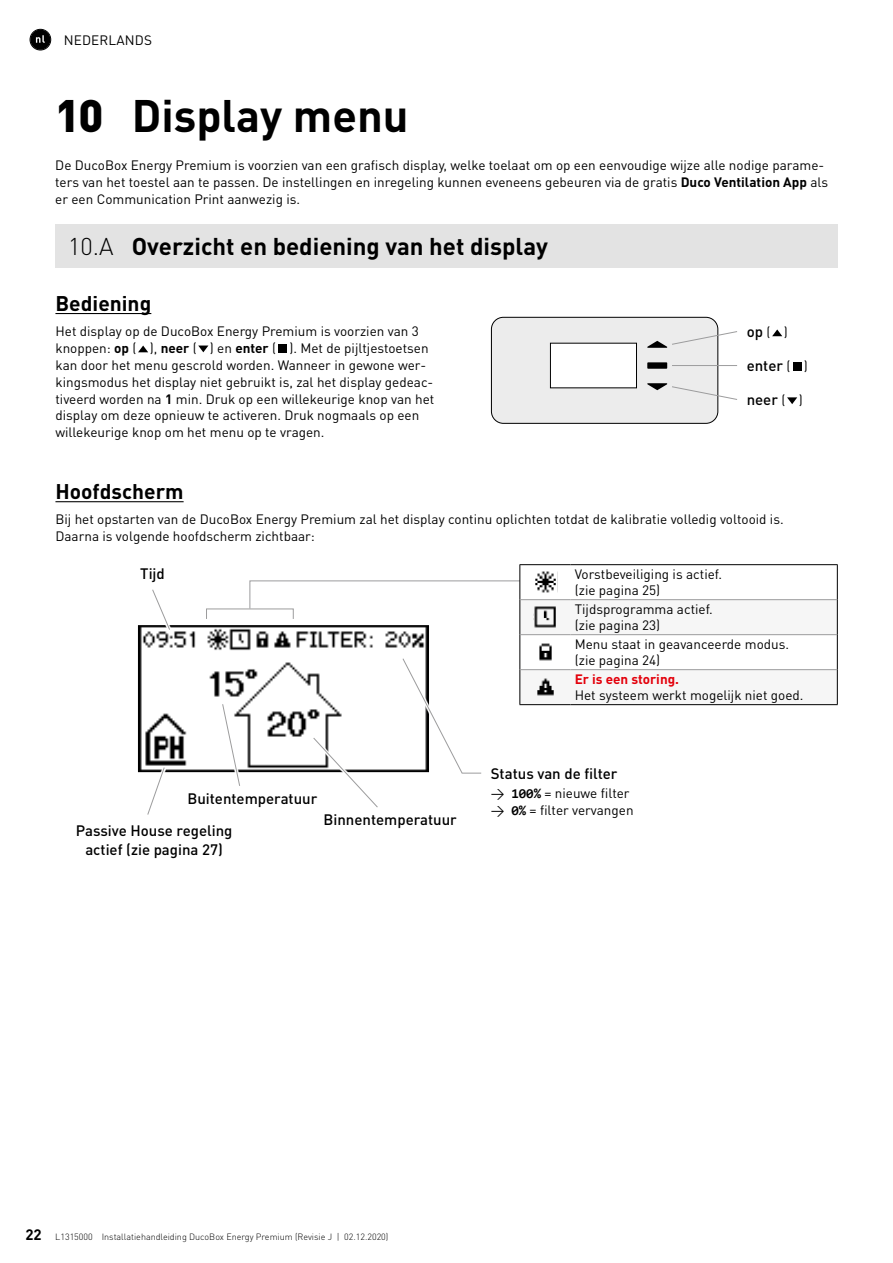
<style>
.page{position:relative;width:893px;height:1263px;background:#fff}
.page>*{position:absolute;margin:0;border:0;box-sizing:border-box;transform-origin:0 0}
.t1{font:700 45px "DINOT";color:#000}
.t2{font:700 24px "DINOT";color:#000}
.t3{font:700 21px "DINOT";color:#000}
.t4{font:500 15px/18.8px "DINOT";color:#000;text-align:center}
.t5{font:700 15px "DINOT";color:#000}
.t6{font:13.5px/16.8px "DINOT";color:#000}
.t7{font:700 13.5px "DINOT";color:#e3000b}
.t8{font:300 9px "DINOT";color:#000}
.s1{font-weight:900}
.s2{font-weight:700}
.s3{font-weight:300}
.s4{font-weight:400;font-size:13.5px}
.s5{font-family:"Consolas";font-weight:700}
</style>
<div class="page">
<div style="left:30px;top:30px;width:20px;height:20px;background:#000;border-radius:50%"></div>
<svg style="left:36px;top:35px;width:9px;height:8px"></svg>
<div style="left:30px;top:29px;width:21px;height:21px;border:1px solid #000;border-radius:50%"></div>
<div style="left:55px;top:224px;width:783px;height:44px;background:#e3e3e3"></div>
<div style="left:491px;top:317px;width:227px;height:106px;background:#ececec;border-radius:12px"></div>
<div style="left:491px;top:317px;width:227px;height:107px;border:1px solid #000;border-radius:12px"></div>
<div style="left:550px;top:343px;width:86px;height:45px;background:#fff"></div>
<div style="left:550px;top:343px;width:87px;height:45px;border:1px solid #000"></div>
<div style="left:647px;top:362px;width:20px;height:7px;background:#000"></div>
<svg style="left:647px;top:331px;width:90px;height:17px"></svg>
<svg style="left:772px;top:329px;width:10px;height:7px"></svg>
<hr style="left:672px;top:365px;width:65px;height:1px;background:#9c9c9d">
<svg style="left:793px;top:362px;width:9px;height:9px"></svg>
<div style="left:793px;top:363px;width:8px;height:8px;background:#000"></div>
<svg style="left:647px;top:383px;width:90px;height:17px"></svg>
<svg style="left:787px;top:397px;width:10px;height:7px"></svg>
<hr style="left:55px;top:501px;width:129px;height:1px;background:#000">
<hr style="left:55px;top:313px;width:96px;height:1px;background:#000">
<svg style="left:138px;top:345px;width:10px;height:7px"></svg>
<svg style="left:198px;top:345px;width:10px;height:7px"></svg>
<svg style="left:278px;top:344px;width:9px;height:9px"></svg>
<div style="left:279px;top:345px;width:8px;height:8px;background:#000"></div>
<hr style="left:519px;top:564px;width:51px;height:1px;background:#000">
<hr style="left:570px;top:564px;width:268px;height:1px;background:#000">
<hr style="left:837px;top:565px;width:1px;height:35px;background:#000">
<hr style="left:837px;top:600px;width:1px;height:35px;background:#000">
<hr style="left:837px;top:635px;width:1px;height:35px;background:#000">
<hr style="left:837px;top:670px;width:1px;height:34px;background:#000">
<hr style="left:570px;top:704px;width:268px;height:1px;background:#000">
<svg style="left:137px;top:565px;width:700px;height:250px"></svg>
<p class="t6" style="left:64px;top:31px;width:90px">NEDERLANDS</p>
<h1 class="t1" style="left:55px;top:85px;width:355px"><span class="s1">10</span> Display menu</h1>
<p class="t6" style="left:55px;top:156px;width:774px">De DucoBox Energy Premium is voorzien van een grafisch display, welke toelaat om op een eenvoudige wijze alle nodige parame&shy;ters van het toestel aan te passen. De instellingen en inregeling kunnen eveneens gebeuren via de gratis <span class="s2">Duco Ventilation App</span> als er een Communication Print aanwezig is.</p>
<h2 class="t2" style="left:68px;top:230px;width:481px"><span class="s3">10.A</span> Overzicht en bediening van het display</h2>
<h3 class="t3" style="left:55px;top:289px;width:97px">Bediening</h3>
<p class="t6" style="left:55px;top:322px;width:380px">Het display op de DucoBox Energy Premium is voorzien van 3 knoppen: <span class="s2">op</span> ( ), <span class="s2">neer</span> ( ) en <span class="s2">enter</span> ( ). Met de pijltjestoetsen kan door het menu gescrold worden. Wanneer in gewone wer&shy;kingsmodus het display niet gebruikt is, zal het display gedeac&shy;tiveerd worden na <span class="s2">1</span> min. Druk op een willekeurige knop van het display om deze opnieuw te activeren. Druk nogmaals op een willekeurige knop om het menu op te vragen.</p>
<p class="t4" style="left:747px;top:321px;width:43px">op <span class="s4">( )</span></p>
<p class="t4" style="left:747px;top:355px;width:63px">enter <span class="s4">( )</span></p>
<p class="t4" style="left:747px;top:389px;width:58px">neer <span class="s4">( )</span></p>
<h3 class="t3" style="left:55px;top:477px;width:130px">Hoofdscherm</h3>
<p class="t6" style="left:55px;top:510px;width:727px">Bij het opstarten van de DucoBox Energy Premium zal het display continu oplichten totdat de kalibratie volledig voltooid is.<br>Daarna is volgende hoofdscherm zichtbaar:</p>
<p class="t4" style="left:140px;top:563px;width:26px">Tijd</p>
<p class="t4" style="left:187px;top:789px;width:131px">Buitentemperatuur</p>
<p class="t4" style="left:76px;top:820px;width:158px">Passive House regeling actief (zie pagina 27)</p>
<p class="t4" style="left:323px;top:810px;width:135px">Binnentemperatuur</p>
<p class="t6" style="left:575px;top:565px;width:146px">Vorstbeveiliging is actief. (zie pagina 25)</p>
<p class="t6" style="left:575px;top:600px;width:137px">Tijdsprogramma actief. (zie pagina 23)</p>
<p class="t6" style="left:575px;top:635px;width:213px">Menu staat in geavanceerde modus. (zie pagina 24)</p>
<p class="t7" style="left:575px;top:669px;width:106px">Er is een storing.</p>
<p class="t6" style="left:575px;top:686px;width:228px">Het systeem werkt mogelijk niet goed.</p>
<p class="t4" style="left:491px;top:764px;width:128px">Status van de filter</p>
<p class="t6" style="left:491px;top:784px;width:140px">→ <span class="s5">100%</span> = nieuwe filter</p>
<p class="t6" style="left:491px;top:801px;width:144px">→ <span class="s5">0%</span> = filter vervangen</p>
<p class="t5" style="left:26px;top:1224px;width:18px">22</p>
<p class="t8" style="left:55px;top:1230px;width:335px">L1315000 Installatiehandleiding DucoBox Energy Premium (Revisie J | 02.12.2020)</p>
</div>
